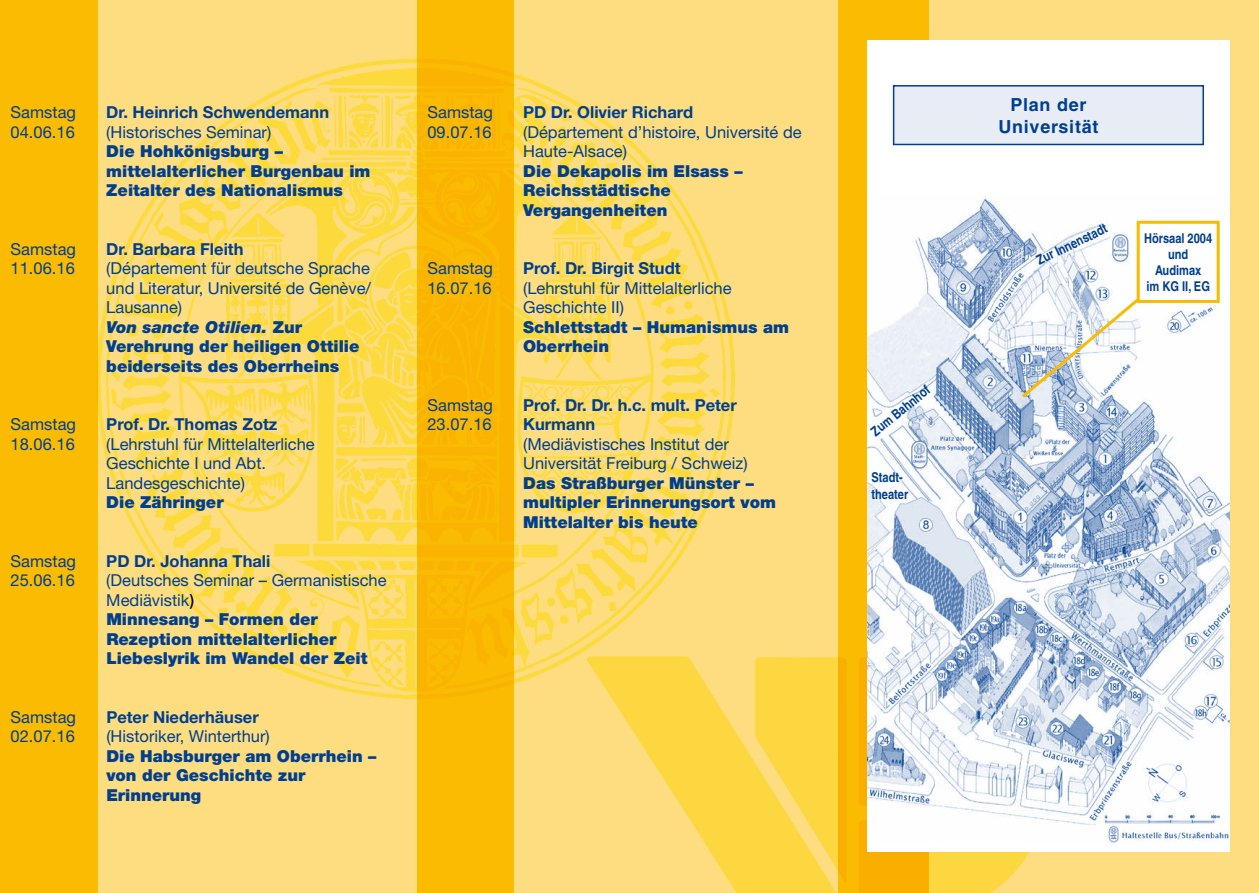
<style>
.page{position:relative;width:1259px;height:893px;background:#fddd80}
.page>*{position:absolute;margin:0;border:0;box-sizing:border-box;transform-origin:0 0}
.t1{font:700 18px/21.6px "Helvetica";letter-spacing:.04em;color:#003e90;text-align:center}
.t2{font:16.5px/19.5px "Helvetica Neue LT Pro";color:#003e90}
.t3{font:900 16.5px/19.5px "Helvetica Neue LT Pro";color:#003e90}
.t4{font:700 16.5px/19.5px "Helvetica Neue LT Pro";color:#003e90}
.t5{font:700 condensed 13.5px/16.2px "Helvetica";color:#003e90}
.s1{font-weight:900;font-style:italic}
.s2{font-weight:900}
.s3{font-weight:400}
.s4{font-family:"Frutiger LT Std";font-weight:700;font-stretch:condensed;color:#000}
</style>
<div class="page">
<div style="left:0;top:0;width:97px;height:893px;background:#fabb00"></div>
<div style="left:417px;top:0;width:97px;height:893px;background:#fabb00"></div>
<div style="left:838px;top:0;width:90px;height:893px;background:#fabb00"></div>
<img style="left:97px;top:54px;width:638px;height:649px">
<svg style="left:859px;top:820px;width:244px;height:73px"></svg>
<svg style="left:587px;top:656px;width:250px;height:237px"></svg>
<svg style="left:755px;top:657px;width:91px;height:225px"></svg>
<svg style="left:859px;top:657px;width:8px;height:148px"></svg>
<div style="left:867px;top:41px;width:362px;height:151px;background:#fff"></div>
<div style="left:893px;top:86px;width:310px;height:58px;background:#e8edf5"></div>
<div style="left:893px;top:85px;width:311px;height:60px;border:2px solid #003e90"></div>
<img style="left:867px;top:196px;width:362px;height:646px">
<div style="left:1136px;top:221px;width:83px;height:82px;border:3px solid #fabb00"></div>
<svg style="left:1018px;top:296px;width:124px;height:105px;background:#dfe4e7"></svg>
<p class="t2" style="left:11px;top:102px;width:67px">Samstag<br>04.06.16</p>
<p class="t4" style="left:106px;top:102px;width:224px">Dr. Heinrich Schwendemann</p>
<p class="t2" style="left:106px;top:122px;width:166px">(Historisches Seminar)</p>
<p class="t3" style="left:106px;top:141px;width:266px">Die Hohkönigsburg – mittelalterlicher Burgenbau im<br>Zeitalter des Nationalismus</p>
<p class="t2" style="left:427px;top:102px;width:67px">Samstag<br>09.07.16</p>
<p class="t4" style="left:523px;top:102px;width:171px">PD Dr. Olivier Richard</p>
<p class="t2" style="left:523px;top:122px;width:280px">(Département d’histoire, Université de<br>Haute-Alsace)</p>
<p class="t3" style="left:523px;top:161px;width:221px">Die Dekapolis im Elsass –<br>Reichsstädtische<br>Vergangenheiten</p>
<p class="t1" style="left:998px;top:94px;width:101px">Plan der<br>Universität</p>
<p class="t2" style="left:11px;top:239px;width:67px">Samstag<br>11.06.16</p>
<p class="t4" style="left:106px;top:239px;width:139px">Dr. Barbara Fleith</p>
<p class="t2" style="left:106px;top:258px;width:266px">(Département für deutsche Sprache und Literatur, Université de Genève/<br>Lausanne)<br><span class="s1">Von sancte Otilien.</span> <span class="s2">Zur<br>Verehrung der heiligen Ottilie beiderseits des Oberrheins</span></p>
<p class="t2" style="left:427px;top:258px;width:67px">Samstag<br>16.07.16</p>
<p class="t4" style="left:523px;top:258px;width:159px">Prof. Dr. Birgit Studt</p>
<p class="t2" style="left:523px;top:278px;width:210px">(Lehrstuhl für Mittelalterliche<br>Geschichte II)</p>
<p class="t3" style="left:523px;top:317px;width:267px">Schlettstadt – Humanismus am<br>Oberrhein</p>
<p class="t5" style="left:1033px;top:254px;width:78px;rotate:-26deg">Zur Innenstadt</p>
<p class="t5" style="left:1144px;top:230px;width:70px;text-align:center">Hörsaal 2004 und<br>Audimax<br>im KG II, EG</p>
<p class="t2" style="left:11px;top:414px;width:67px">Samstag<br>18.06.16</p>
<p class="t4" style="left:106px;top:414px;width:173px">Prof. Dr. Thomas Zotz</p>
<p class="t2" style="left:106px;top:434px;width:210px">(Lehrstuhl für Mittelalterliche<br>Geschichte I und Abt.<br>Landesgeschichte)</p>
<p class="t3" style="left:106px;top:492px;width:119px">Die Zähringer</p>
<p class="t2" style="left:427px;top:395px;width:67px">Samstag<br>23.07.16</p>
<p class="t4" style="left:523px;top:395px;width:215px">Prof. Dr. Dr. h.c. mult. Peter<br>Kurmann</p>
<p class="t2" style="left:523px;top:434px;width:226px">(Mediävistisches Institut der<br>Universität Freiburg / Schweiz)</p>
<p class="t3" style="left:523px;top:473px;width:254px">Das Straßburger Münster – multipler Erinnerungsort vom<br>Mittelalter bis heute</p>
<p class="t5" style="left:867px;top:426px;width:73px;rotate:-39deg">Zum Bahnhof</p>
<p class="t5" style="left:871px;top:469px;width:38px">Stadt&shy;theater</p>
<p class="t2" style="left:11px;top:551px;width:67px">Samstag<br>25.06.16</p>
<p class="t4" style="left:106px;top:551px;width:166px">PD Dr. Johanna Thali</p>
<p class="t3" style="left:106px;top:570px;width:282px"><span class="s3">(Deutsches Seminar – Germanistische<br>Mediävistik</span><span class="s4">)<br></span>Minnesang – Formen der<br>Rezeption mittelalterlicher<br>Liebeslyrik im Wandel der Zeit</p>
<p class="t2" style="left:11px;top:707px;width:67px">Samstag<br>02.07.16</p>
<p class="t4" style="left:106px;top:706px;width:154px">Peter Niederhäuser</p>
<p class="t2" style="left:106px;top:726px;width:165px">(Historiker, Winterthur)</p>
<p class="t3" style="left:106px;top:746px;width:272px">Die Habsburger am Oberrhein – von der Geschichte zur<br>Erinnerung</p>
</div>
